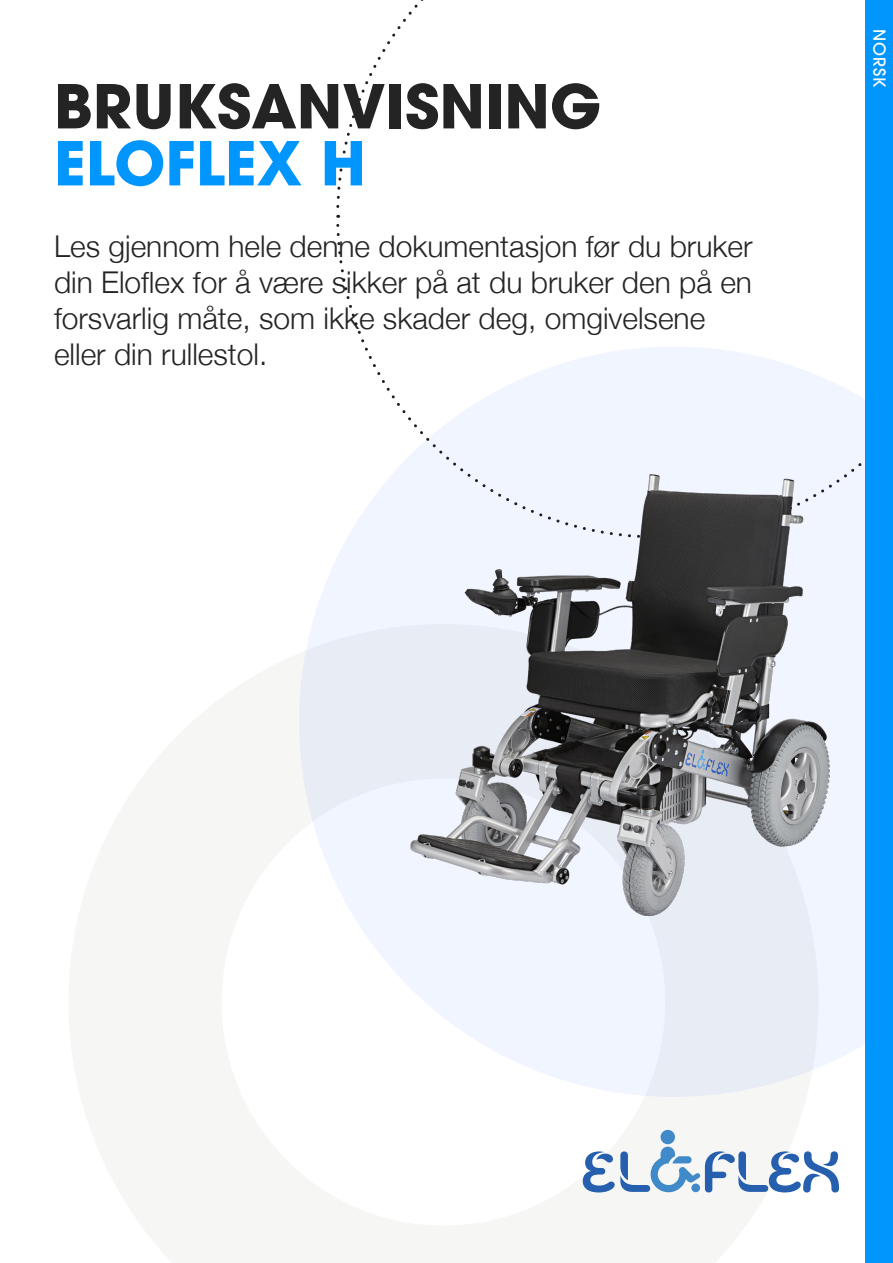
<style>
.page{position:relative;width:893px;height:1263px;background:#fff}
.page>*{position:absolute;margin:0;border:0;box-sizing:border-box;transform-origin:0 0}
.t1{font:700 60px "ITC Avant Garde Pro";color:#242424}
.t2{font:700 60px "ITC Avant Garde Pro";color:#0096fe}
.t3{font:300 30px "Helvetica Neue";color:#242424}
.t4{font:500 16.5px "ITC Avant Garde Pro";letter-spacing:.06em;color:#fff}
</style>
<div class="page">
<svg style="left:312px;top:347px;width:554px;height:750px;fill:#f0f5ff"></svg>
<svg style="left:663px;top:218px;width:203px;height:322px"></svg>
<svg style="left:865px;top:0;width:1px;height:210px"></svg>
<svg style="left:336px;top:0;width:88px;height:215px"></svg>
<svg style="left:335px;top:223px;width:321px;height:317px"></svg>
<svg style="left:299px;top:624px;width:520px;height:569px"></svg>
<div style="left:661px;top:1130px;width:14px;height:14px;background:#408ac9;border-radius:50%"></div>
<svg style="left:583px;top:1146px;width:256px;height:46px"></svg>
<div style="left:866px;top:0;width:27px;height:1263px;background:#0096fe"></div>
<img style="left:410px;top:475px;width:419px;height:440px">
<p class="t1" style="left:54px;top:66px;width:549px">BRUKSANVISNING</p>
<p class="t2" style="left:54px;top:123px;width:313px">ELOFLEX H</p>
<p class="t3" style="left:54px;top:223px;width:700px">Les gjennom hele denne dokumentasjon før du bruker</p>
<p class="t3" style="left:54px;top:259px;width:699px">din Eloflex for å være sikker på at du bruker den på en</p>
<p class="t3" style="left:54px;top:295px;width:653px">forsvarlig måte, som ikke skader deg, omgivelsene</p>
<p class="t3" style="left:54px;top:331px;width:215px">eller din rullestol.</p>
<p class="t4" style="left:890px;top:29px;width:60px;rotate:90deg">NORSK</p>
</div>
